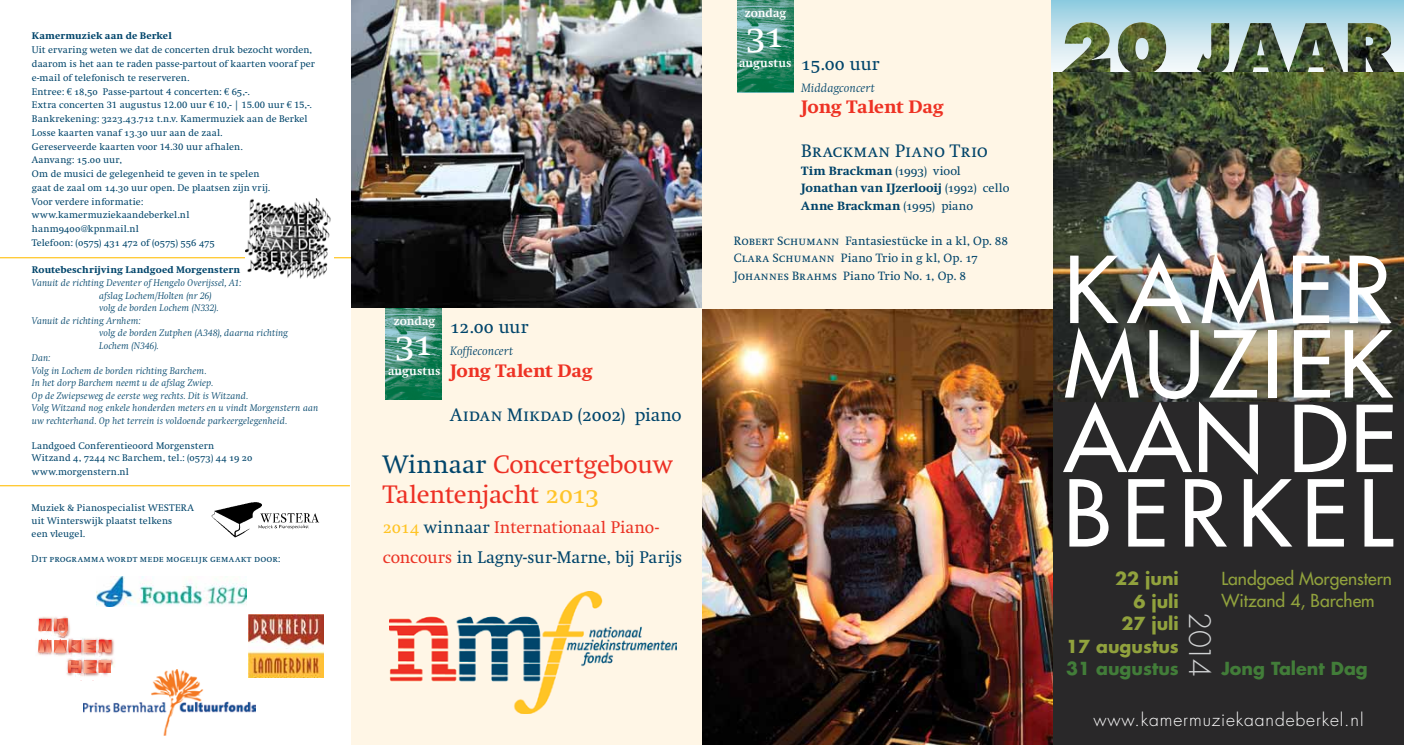
<style>
.page{position:relative;width:1404px;height:745px;background:#fff}
.page>*{position:absolute;margin:0;border:0;box-sizing:border-box;transform-origin:0 0}
.t1{font:37.5px "Swift SC";color:#fff}
.t2{font:300 28.75px "Futura";color:#d1d3d4}
.t3{font:26.25px/30px "Swift";letter-spacing:-.01em;color:#ed3024}
.t4{font:18.75px "Swift SC";letter-spacing:.005em;color:#00456b}
.t5{font:800 18.75px "Swift";letter-spacing:-.015em;color:#ee3224}
.t6{font:18.75px "Swift SC";letter-spacing:.025em;color:#00446a}
.t7{font:17.5px/30px "Swift";letter-spacing:-.01em;color:#00456b}
.t8{font:17.5px/22.5px "Futura";color:#91a23d}
.t9{font:300 17.5px "Futura";letter-spacing:.05em;color:#fff}
.t10{font:700 17.5px/22.5px "Futura";color:#91a23d;text-align:right}
.t11{font:700 17.5px "Futura";color:#427d39}
.t12{font:800 12.5px/17.5px "Swift";letter-spacing:.01em;color:#00446a}
.t13{font:12.5px/17.5px "Swift";letter-spacing:.01em;color:#00446a}
.t14{font:12.5px "Swift SC";letter-spacing:.015em;color:#00446a}
.t15{font:700 12.5px "Swift";color:#fff}
.t16{font:italic 300 12.5px "Swift";letter-spacing:.01em;color:#00456b}
.t17{font:10px/13.8px "Swift";letter-spacing:.015em;color:#00456b}
.t18{font:italic 300 10px "Swift";letter-spacing:.015em;color:#00456b}
.t19{font:10px "Swift SC";letter-spacing:.01em;color:#00456b}
.t20{font:800 10px "Swift";letter-spacing:.015em;color:#00456b}
.s1{font-family:"Euro Serif"}
.s2{font-family:"Swift SC"}
.s3{font-family:"Swift"}
.s4{color:#00456b}
.s5{font-family:"Swift SC";color:#ffc428}
.s6{font-family:"Swift SC";color:#ffc425}
.s7{color:#eb3325}
.s8{font-weight:400}
.s9{font-family:"Swift SC";font-weight:400}
</style>
<div class="page">
<div style="left:351px;top:0;width:701px;height:744px;background:#fff6e6"></div>
<img style="left:386px;top:308px;width:55px;height:92px">
<img style="left:83px;top:669px;width:173px;height:65px">
<img style="left:351px;top:0;width:351px;height:308px">
<hr style="left:0;top:257px;width:351px;height:1px;background:#ffc626">
<svg style="left:1051px;top:0;width:352px;height:88px"></svg>
<div style="left:1052px;top:401px;width:351px;height:343px;background:#292829"></div>
<img style="left:245px;top:198px;width:88px;height:80px">
<img style="left:211px;top:502px;width:109px;height:36px">
<img style="left:248px;top:614px;width:76px;height:63px">
<img style="left:737px;top:0;width:56px;height:92px">
<div style="left:32px;top:607px;width:87px;height:72px;background:#fff"></div>
<svg style="left:38px;top:616px;width:77px;height:60px"></svg>
<img style="left:1059px;top:22px;width:336px;height:51px">
<hr style="left:0;top:485px;width:350px;height:1px;background:#ffc626">
<img style="left:97px;top:576px;width:150px;height:30px">
<img style="left:1052px;top:73px;width:351px;height:328px">
<img style="left:1062px;top:252px;width:331px;height:294px">
<img style="left:702px;top:309px;width:350px;height:435px">
<img style="left:389px;top:591px;width:287px;height:122px">
<p class="t20" style="left:32px;top:31px;width:141px">Kamermuziek aan de Berkel</p>
<p class="t17" style="left:32px;top:43px;width:284px">Uit ervaring weten we dat de concerten druk bezocht worden, daarom is het aan te raden passe-partout of kaarten vooraf per e-mail of telefonisch te reserveren.<br>Entree: <span class="s1">i</span> <span class="s2">18,50</span> Passe-partout 4 concerten: <span class="s1">i</span> <span class="s2">65</span>,-.<br>Extra concerten 31 augustus 12.00 uur <span class="s1">i</span> 10,- | 15.00 uur <span class="s1">i</span> 15,-.<br>Bankrekening: <span class="s2">3223.43.712</span> t.n.v. Kamermuziek aan de Berkel Losse kaarten vanaf <span class="s2">13.30</span> uur aan de zaal.<br>Gereserveerde kaarten voor 14.30 uur afhalen.<br>Aanvang: <span class="s2">15.00</span> uur,<br>Om de musici de gelegenheid te geven in te spelen<br>gaat de zaal om <span class="s2">14.30</span> uur open. De plaatsen zijn vrij.<br>Voor verdere informatie:<br>www.kamermuziekaandeberkel.nl<br>hanm<span class="s2">9400</span>@kpnmail.nl</p>
<p class="t19" style="left:32px;top:237px;width:184px"><span class="s3">Telefoon: (</span>0575) 431 472 <span class="s3">of</span> (0575) 556 475</p>
<p class="t20" style="left:32px;top:264px;width:210px">Routebeschrijving Landgoed Morgenstern</p>
<p class="t18" style="left:32px;top:277px;width:211px">Vanuit de richting Deventer of Hengelo Overijssel, A1:</p>
<p class="t18" style="left:99px;top:289px;width:114px">afslag Lochem/Holten (nr 26)</p>
<p class="t18" style="left:99px;top:302px;width:121px">volg de borden Lochem (N332).</p>
<p class="t18" style="left:32px;top:314px;width:110px">Vanuit de richting Arnhem:</p>
<p class="t18" style="left:99px;top:327px;width:190px">volg de borden Zutphen (A348), daarna richting</p>
<p class="t18" style="left:99px;top:339px;width:61px">Lochem (N346).</p>
<p class="t18" style="left:32px;top:352px;width:20px">Dan:</p>
<p class="t18" style="left:32px;top:364px;width:176px">Volg in Lochem de borden richting Barchem.</p>
<p class="t18" style="left:32px;top:377px;width:183px">In het dorp Barchem neemt u de afslag Zwiep.</p>
<p class="t18" style="left:32px;top:389px;width:218px">Op de Zwiepseweg de eerste weg rechts. Dit is Witzand.</p>
<p class="t18" style="left:32px;top:402px;width:288px">Volg Witzand nog enkele honderden meters en u vindt Morgenstern aan</p>
<p class="t18" style="left:32px;top:414px;width:257px">uw rechterhand. Op het terrein is voldoende parkeergelegenheid.</p>
<p class="t17" style="left:32px;top:439px;width:222px;line-height:12.5px">Landgoed Conferentieoord Morgenstern<br>Witzand <span class="s2">4, 7244 nc</span> Barchem, tel.: <span class="s2">(0573) 44 19 20</span></p>
<p class="t17" style="left:32px;top:464px;width:99px">www.morgenstern.nl</p>
<p class="t17" style="left:32px;top:502px;width:164px;line-height:12.5px">Muziek &amp; Pianospecialist WESTERA uit Winterswijk plaatst telkens<br>een vleugel.</p>
<p class="t19" style="left:32px;top:552px;width:250px">Dit programma wordt mede mogelijk gemaakt door:</p>
<p class="t15" style="left:394px;top:314px;width:43px">zondag</p>
<h1 class="t1" style="left:395px;top:322px;width:40px">31</h1>
<p class="t15" style="left:388px;top:364px;width:54px">augustus</p>
<h3 class="t4" style="left:450px;top:317px;width:80px">12.00 <span class="s3">uur</span></h3>
<p class="t16" style="left:450px;top:344px;width:64px">Koffieconcert</p>
<h3 class="t5" style="left:450px;top:360px;width:144px">Jong Talent Dag</h3>
<h3 class="t4" style="left:450px;top:404px;width:233px">Aidan Mikdad (2002) <span class="s3">piano</span></h3>
<h3 class="t3" style="left:383px;top:449px;width:291px"><span class="s4">Winnaar</span> Concertgebouw<br>Talentenjacht <span class="s5">2013</span></h3>
<h3 class="t7" style="left:383px;top:512px;width:301px"><span class="s6">2014</span> winnaar <span class="s7">Internationaal Piano&shy;concours</span> in Lagny-sur-Marne, bij Parijs</h3>
<p class="t15" style="left:744px;top:6px;width:43px">zondag</p>
<h1 class="t1" style="left:746px;top:15px;width:40px">31</h1>
<p class="t15" style="left:739px;top:56px;width:54px">augustus</p>
<h3 class="t4" style="left:801px;top:53px;width:80px">15.00 <span class="s3">uur</span></h3>
<p class="t16" style="left:801px;top:81px;width:75px">Middagconcert</p>
<h3 class="t5" style="left:801px;top:97px;width:144px">Jong Talent Dag</h3>
<h3 class="t6" style="left:801px;top:141px;width:188px">Brackman Piano Trio</h3>
<p class="t12" style="left:801px;top:162px;width:210px">Tim Brackman <span class="s8">(</span><span class="s9">1993</span><span class="s8">) viool<br></span>Jonathan van IJzerlooij <span class="s8">(</span><span class="s9">1992</span><span class="s8">) cello<br></span>Anne Brackman <span class="s8">(</span><span class="s9">1995</span><span class="s8">) piano</span></p>
<p class="t13" style="left:733px;top:232px;width:276px"><span class="s2">Robert Schumann</span> Fantasiestücke in a kl, Op. <span class="s2">88<br>Clara Schumann</span> Piano Trio in g kl, Op. <span class="s2">17</span></p>
<p class="t14" style="left:733px;top:269px;width:234px">Johannes Brahms <span class="s3">Piano Trio No.</span> 1, <span class="s3">Op.</span> 8</p>
<h3 class="t10" style="left:1066px;top:566px;width:114px">22 juni<br>6 juli<br>27 juli<br>17 augustus</h3>
<h3 class="t11" style="left:1066px;top:656px;width:114px">31 augustus</h3>
<h2 class="t2" style="left:1217px;top:611px;width:67px;rotate:90deg">2014</h2>
<h3 class="t8" style="left:1221px;top:566px;width:172px">Landgoed Morgenstern<br>Witzand 4, Barchem</h3>
<h3 class="t11" style="left:1221px;top:655px;width:148px">Jong Talent Dag</h3>
<h3 class="t9" style="left:1093px;top:707px;width:271px">www.kamermuziek-aandeberkel.nl</h3>
</div>
